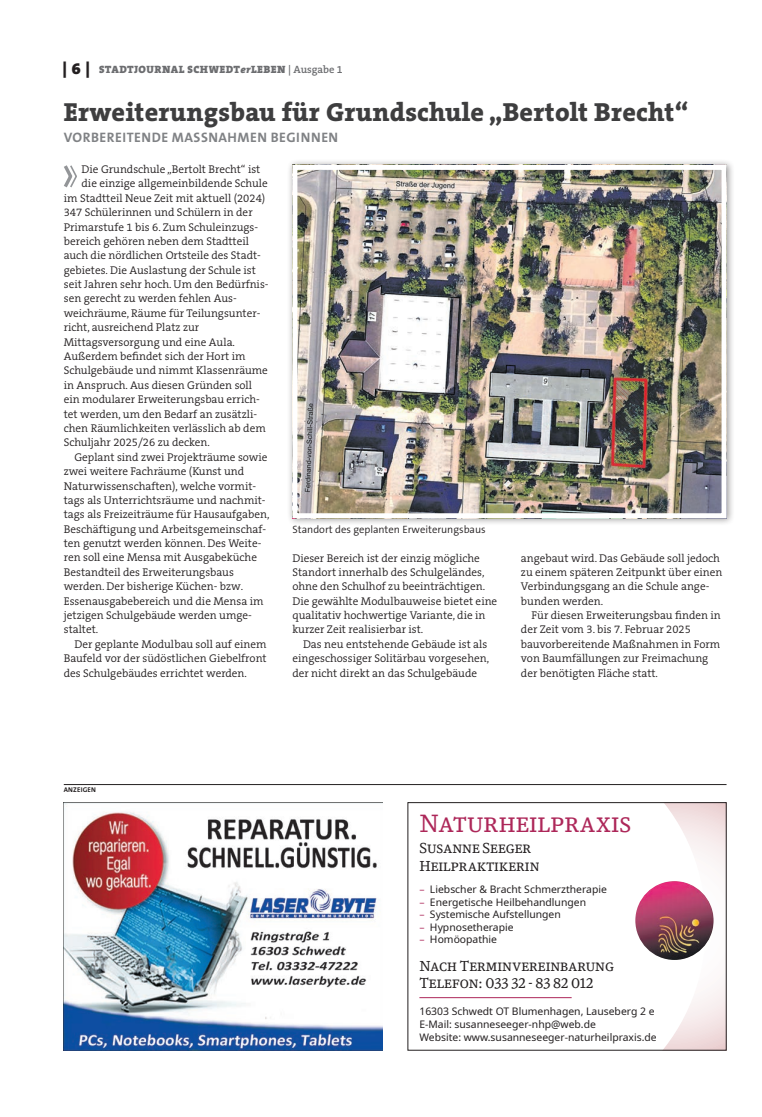
<style>
.page{position:relative;width:762px;height:1117px;background:#fff}
.page>*{position:absolute;margin:0;border:0;box-sizing:border-box;transform-origin:0 0}
.t1{font:800 26.25px "The Serif B W8";letter-spacing:.01em;color:#3e3e3f}
.t2{font:23.75px "DB News SC";color:#ad2759}
.t3{font:13.75px/17.5px "DB News SC";color:#231f20}
.t4{font:700 13.75px "The Sans B W7";letter-spacing:.035em;color:#808285}
.t5{font:300 11.25px/14.4px "The Serif B W4";color:#231f20}
.t6{font:900 10.62px "The Serif B W9";letter-spacing:.045em;color:#6c6d70}
.t7{font:300 10.62px "The Sans B W4";color:#231f20}
.t8{font:10.38px/12.5px "Noto Sans";color:#231f20}
.t9{font:700 6.88px "The Sans B W7";letter-spacing:.025em;color:#231f20}
.s1{font-size:16.25px;color:#231f20}
.s2{font-style:italic}
.s3{font-family:"The Serif B W6";font-weight:600}
.s4{color:#ad2759}
</style>
<div class="page">
<svg style="left:64px;top:165px;width:13px;height:23px"></svg>
<div style="left:287px;top:159px;width:447px;height:367px;background:#231f20;opacity:.45"></div>
<img style="left:298px;top:171px;width:422px;height:341px">
<div style="left:292px;top:165px;width:434px;height:353px;border:5px solid #fff"></div>
<svg style="left:706px;top:804px;width:18px;height:244px"></svg>
<svg style="left:419px;top:804px;width:287px;height:244px"></svg>
<hr style="left:419px;top:997px;width:153px;height:1px;background:#ad2759">
<img style="left:635px;top:880px;width:78px;height:79px;border-radius:39px">
<img style="left:64px;top:802px;width:319px;height:248px">
<hr style="left:64px;top:784px;width:662px;height:1px;background:#231f20">
<p class="t6" style="left:63px;top:63px;width:282px"><span class="s1">| 6 |</span> STADTJOURNAL SCHWEDT<span class="s2">er</span>LEBEN <span class="s3">| Ausgabe 1</span></p>
<h1 class="t1" style="left:64px;top:94px;width:626px">Erweiterungsbau für Grundschule „Bertolt Brecht“</h1>
<p class="t4" style="left:64px;top:128px;width:276px">VORBEREITENDE MASSNAHMEN BEGI NNEN</p>
<p class="t5" style="left:82px;top:162px;width:180px">Die Grundschule „Bertolt Brecht“ ist</p>
<p class="t5" style="left:82px;top:176px;width:188px">die einzige allgemeinbildende Schule</p>
<p class="t5" style="left:64px;top:191px;width:203px">im Stadtteil Neue Zeit mit aktuell (2024)</p>
<p class="t5" style="left:64px;top:205px;width:190px">347 Schülerinnen und Schülern in der</p>
<p class="t5" style="left:64px;top:219px;width:196px">Primarstufe 1 bis 6. Zum Schuleinzugs-</p>
<p class="t5" style="left:64px;top:234px;width:187px">bereich gehören neben dem Stadtteil</p>
<p class="t5" style="left:64px;top:248px;width:199px">auch die nördlichen Ortsteile des Stadt-</p>
<p class="t5" style="left:64px;top:263px;width:194px">gebietes. Die Auslastung der Schule ist</p>
<p class="t5" style="left:64px;top:277px;width:206px">seit Jahren sehr hoch. Um den Bedürfnis-</p>
<p class="t5" style="left:64px;top:291px;width:174px">sen gerecht zu werden fehlen Aus-</p>
<p class="t5" style="left:64px;top:306px;width:198px">weichräume, Räume für Teilungsunter-</p>
<p class="t5" style="left:64px;top:320px;width:137px">richt, ausreichend Platz zur</p>
<p class="t5" style="left:64px;top:334px;width:173px">Mittagsversorgung und eine Aula.</p>
<p class="t5" style="left:64px;top:349px;width:183px">Außerdem befindet sich der Hort im</p>
<p class="t5" style="left:64px;top:363px;width:206px">Schulgebäude und nimmt Klassenräume</p>
<p class="t5" style="left:64px;top:378px;width:190px">in Anspruch. Aus diesen Gründen soll</p>
<p class="t5" style="left:64px;top:392px;width:198px">ein modularer Erweiterungsbau errich-</p>
<p class="t5" style="left:64px;top:406px;width:195px">tet werden, um den Bedarf an zusätzli-</p>
<p class="t5" style="left:64px;top:421px;width:203px">chen Räumlichkeiten verlässlich ab dem</p>
<p class="t5" style="left:64px;top:435px;width:148px">Schuljahr 2025/26 zu decken.</p>
<p class="t5" style="left:74px;top:449px;width:195px">Geplant sind zwei Projekträume sowie</p>
<p class="t5" style="left:64px;top:464px;width:182px">zwei weitere Fachräume (Kunst und</p>
<p class="t5" style="left:64px;top:478px;width:194px">Naturwissenschaften), welche vormit-</p>
<p class="t5" style="left:64px;top:493px;width:203px">tags als Unterrichtsräume und nachmit-</p>
<p class="t5" style="left:64px;top:507px;width:207px">tags als Freizeiträume für Hausaufgaben,</p>
<p class="t5" style="left:64px;top:521px;width:204px">Beschäftigung und Arbeitsgemeinschaf-</p>
<p class="t5" style="left:64px;top:536px;width:199px">ten genutzt werden können. Des Weite-</p>
<p class="t5" style="left:64px;top:550px;width:195px">ren soll eine Mensa mit Ausgabeküche</p>
<p class="t5" style="left:64px;top:564px;width:172px">Bestandteil des Erweiterungsbaus</p>
<p class="t5" style="left:64px;top:579px;width:181px">werden. Der bisherige Küchen- bzw.</p>
<p class="t5" style="left:64px;top:593px;width:201px">Essenausgabebereich und die Mensa im</p>
<p class="t5" style="left:64px;top:608px;width:190px">jetzigen Schulgebäude werden umge-</p>
<p class="t5" style="left:64px;top:622px;width:36px">staltet.</p>
<p class="t5" style="left:74px;top:636px;width:193px">Der geplante Modulbau soll auf einem</p>
<p class="t5" style="left:64px;top:651px;width:204px">Baufeld vor der südöstlichen Giebelfront</p>
<p class="t5" style="left:64px;top:665px;width:185px">des Schulgebäudes errichtet werden.</p>
<p class="t7" style="left:292px;top:522px;width:195px">Standort des geplanten Erweiterungsbaus</p>
<p class="t5" style="left:292px;top:550px;width:206px">Dieser Bereich ist der einzig mögliche Standort innerhalb des Schulgeländes, ohne den Schulhof zu beeinträchtigen.<br>Die gewählte Modulbauweise bietet eine qualitativ hochwertige Variante, die in kurzer Zeit realisierbar ist.</p>
<p class="t5" style="left:292px;top:636px;width:198px;text-indent:11px">Das neu entstehende Gebäude ist als eingeschossiger Solitärbau vorgesehen, der nicht direkt an das Schulgebäude</p>
<p class="t5" style="left:521px;top:550px;width:203px">angebaut wird. Das Gebäude soll jedoch zu einem späteren Zeitpunkt über einen<br>Verbindungsgang an die Schule ange&shy;bunden werden.</p>
<p class="t5" style="left:521px;top:608px;width:201px;text-indent:11px">Für diesen Erweiterungsbau finden in der Zeit vom 3. bis 7. Februar 2025 bauvorbereitende Maßnahmen in Form von Baumfällungen zur Freimachung der benötigten Fläche statt.</p>
<p class="t9" style="left:64px;top:785px;width:29px">ANZEIGEN</p>
<h2 class="t2" style="left:419px;top:808px;width:213px">Naturheilpraxis</h2>
<p class="t3" style="left:419px;top:839px;width:122px">Susanne Seeger<br>Heilpraktikerin</p>
<p class="t8" style="left:419px;top:883px;width:189px"><span class="s4">–</span> Liebscher &amp; Bracht Schmerztherapie</p>
<p class="t8" style="left:419px;top:895px;width:168px"><span class="s4">–</span> Energetische Heilbehandlungen</p>
<p class="t8" style="left:419px;top:908px;width:143px"><span class="s4">–</span> Systemische Aufstellungen</p>
<p class="t8" style="left:419px;top:920px;width:96px"><span class="s4">–</span> Hypnosetherapie</p>
<p class="t8" style="left:419px;top:933px;width:79px"><span class="s4">–</span> Homöopathie</p>
<p class="t3" style="left:419px;top:956px;width:196px">Nach Terminvereinbarung<br>Telefon: 033 32 - 83 82 012</p>
<p class="t8" style="left:419px;top:1005px;width:239px">16303 Schwedt OT Blumenhagen, Lauseberg 2 e<br>E-Mail: susanneseeger-nhp@web.de<br>Website: www.susanneseeger-naturheilpraxis.de</p>
</div>
